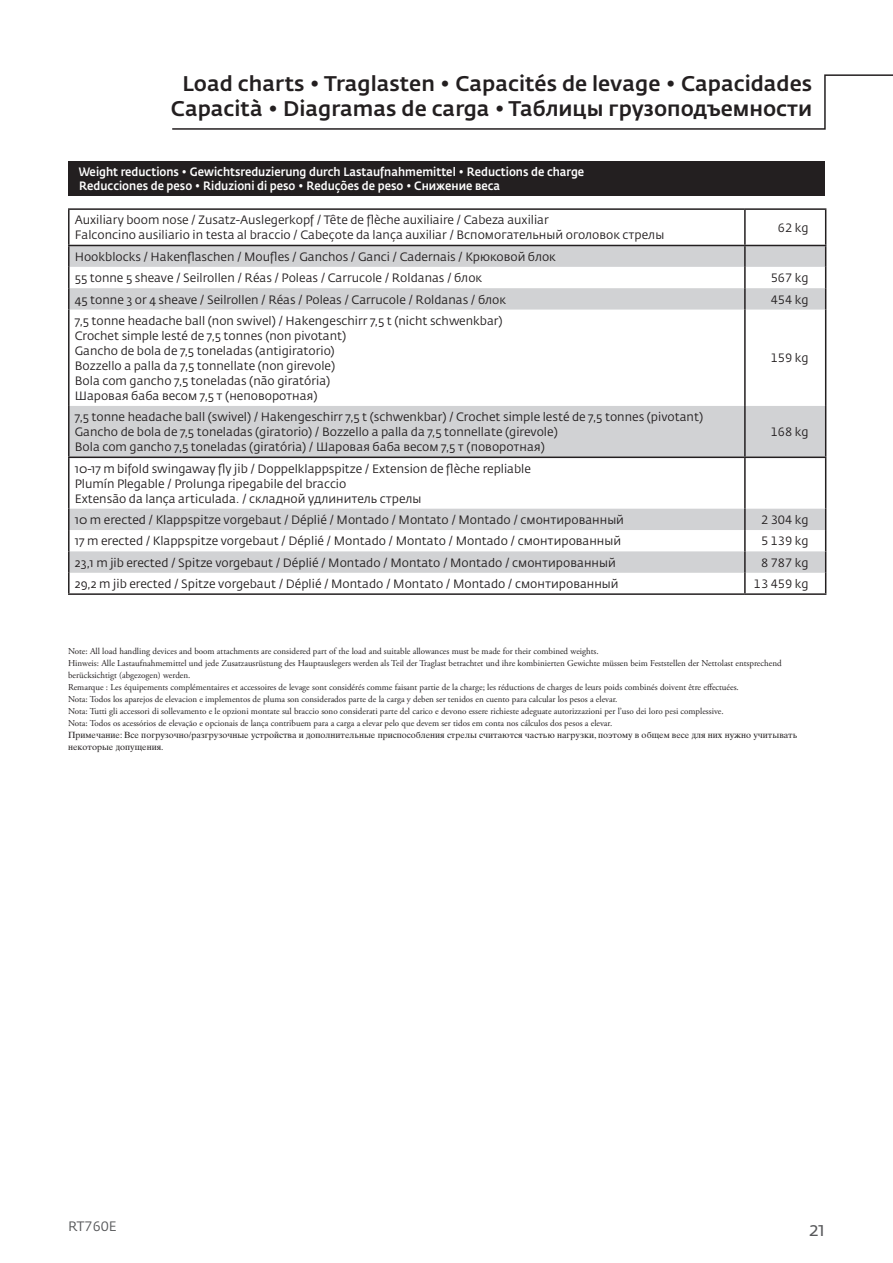
<style>
.page{position:relative;width:893px;height:1263px;background:#fff}
.page>*{position:absolute;margin:0;border:0;box-sizing:border-box;transform-origin:0 0}
.t1{font:500 21px/25.2px "Fedra Sans Pro";color:#231f20;text-align:center}
.t2{font:19.5px "Fedra Sans Pro";color:#57585a}
.t3{font:13.5px "Fedra Sans Pro";color:#57585a}
.t4{font:12px/15px "Fedra Sans Pro";color:#231f20}
.t5{font:500 12px/14.4px "Fedra Sans Pro";color:#fff;scale:.92 1}
.t6{font:9px/12px "Adobe Garamond Pro";color:#231f20}
.t7{font:9px/12px "Times Ten Cyr Upright";color:#231f20}
</style>
<div class="page">
<svg style="left:172px;top:74px;width:721px;height:56px"></svg>
<div style="left:68px;top:162px;width:757px;height:34px;background:#231f20"></div>
<svg style="left:70px;top:246px;width:755px;height:327px"></svg>
<hr style="left:68px;top:208px;width:677px;height:2px;background:#231f20">
<hr style="left:68px;top:210px;width:2px;height:35px;background:#231f20">
<hr style="left:745px;top:208px;width:81px;height:2px;background:#231f20">
<hr style="left:744px;top:210px;width:2px;height:35px;background:#231f20">
<hr style="left:825px;top:210px;width:1px;height:35px;background:#231f20">
<hr style="left:68px;top:245px;width:677px;height:1px;background:#231f20">
<hr style="left:68px;top:246px;width:2px;height:21px;background:#231f20">
<hr style="left:745px;top:245px;width:81px;height:1px;background:#231f20">
<hr style="left:744px;top:246px;width:2px;height:21px;background:#231f20">
<hr style="left:68px;top:267px;width:2px;height:21px;background:#231f20">
<hr style="left:744px;top:267px;width:2px;height:21px;background:#231f20">
<hr style="left:68px;top:288px;width:2px;height:22px;background:#231f20">
<hr style="left:744px;top:288px;width:2px;height:22px;background:#231f20">
<svg style="left:825px;top:246px;width:1px;height:64px"></svg>
<hr style="left:68px;top:310px;width:2px;height:96px;background:#231f20">
<hr style="left:744px;top:310px;width:2px;height:96px;background:#231f20">
<hr style="left:825px;top:310px;width:1px;height:96px;background:#231f20">
<hr style="left:68px;top:406px;width:2px;height:51px;background:#231f20">
<hr style="left:744px;top:406px;width:2px;height:51px;background:#231f20">
<hr style="left:825px;top:406px;width:1px;height:51px;background:#231f20">
<hr style="left:68px;top:457px;width:677px;height:1px;background:#231f20">
<hr style="left:68px;top:458px;width:2px;height:51px;background:#231f20">
<hr style="left:745px;top:457px;width:81px;height:1px;background:#231f20">
<hr style="left:744px;top:458px;width:2px;height:51px;background:#231f20">
<hr style="left:825px;top:458px;width:1px;height:51px;background:#231f20">
<hr style="left:68px;top:509px;width:2px;height:21px;background:#231f20">
<hr style="left:744px;top:509px;width:2px;height:21px;background:#231f20">
<hr style="left:68px;top:530px;width:2px;height:21px;background:#231f20">
<hr style="left:744px;top:530px;width:2px;height:21px;background:#231f20">
<hr style="left:68px;top:551px;width:2px;height:22px;background:#231f20">
<hr style="left:744px;top:551px;width:2px;height:22px;background:#231f20">
<hr style="left:68px;top:573px;width:2px;height:20px;background:#231f20">
<hr style="left:744px;top:573px;width:2px;height:20px;background:#231f20">
<svg style="left:825px;top:509px;width:1px;height:84px"></svg>
<hr style="left:68px;top:593px;width:677px;height:2px;background:#231f20">
<hr style="left:745px;top:593px;width:81px;height:2px;background:#231f20">
<h1 class="t1" style="left:171px;top:71px;width:643px">Load charts • Traglasten • Capacités de levage • Capacidades<br>Capacità • Diagramas de carga • Таблицы грузоподъемности</h1>
<p class="t5" style="left:79px;top:165px;width:551px">Weight reductions • Gewichtsreduzierung durch Lastaufnahmemittel • Reductions de charge<br>Reducciones de peso • Riduzioni di peso • Reduções de peso • Снижение веса</p>
<p class="t4" style="left:75px;top:213px;width:591px">Auxiliary boom nose / Zusatz-Auslegerkopf / Tête de flèche auxiliaire / Cabeza auxiliar<br>Falconcino ausiliario in testa al braccio / Cabeçote da lança auxiliar / Вспомогательный оголовок стрелы</p>
<p class="t4" style="left:778px;top:220px;width:32px">62 kg</p>
<p class="t4" style="left:75px;top:246px;width:483px;line-height:21.3px">Hookblocks / Hakenflaschen / Moufles / Ganchos / Ganci / Cadernais / Крюковой блок<br>55 tonne 5 sheave / Seilrollen / Réas / Poleas / Carrucole / Roldanas / блок</p>
<p class="t4" style="left:771px;top:270px;width:39px">567 kg</p>
<p class="t4" style="left:75px;top:292px;width:433px">45 tonne 3 or 4 sheave / Seilrollen / Réas / Poleas / Carrucole / Roldanas / блок</p>
<p class="t4" style="left:771px;top:292px;width:39px">454 kg</p>
<p class="t4" style="left:75px;top:313px;width:429px">7,5 tonne headache ball (non swivel) / Hakengeschirr 7,5 t (nicht schwenkbar)<br>Crochet simple lesté de 7,5 tonnes (non pivotant)<br>Gancho de bola de 7,5 toneladas (antigiratorio)<br>Bozzello a palla da 7,5 tonnellate (non girevole)<br>Bola com gancho 7,5 toneladas (não giratória)<br>Шаровая баба весом 7,5 т (неповоротная)</p>
<p class="t4" style="left:771px;top:351px;width:39px">159 kg</p>
<p class="t4" style="left:75px;top:410px;width:630px">7,5 tonne headache ball (swivel) / Hakengeschirr 7,5 t (schwenkbar) / Crochet simple lesté de 7,5 tonnes (pivotant)<br>Gancho de bola de 7,5 toneladas (giratorio) / Bozzello a palla da 7,5 tonnellate (girevole)<br>Bola com gancho 7,5 toneladas (giratória) / Шаровая баба весом 7,5 т (поворотная)</p>
<p class="t4" style="left:771px;top:425px;width:39px">168 kg</p>
<p class="t4" style="left:75px;top:461px;width:458px">10-17 m bifold swingaway fly jib / Doppelklappspitze / Extension de flèche repliable<br>Plumín Plegable / Prolunga ripegabile del braccio<br>Extensão da lança articulada. / складной удлинитель стрелы</p>
<p class="t4" style="left:75px;top:512px;width:551px">10 m erected / Klappspitze vorgebaut / Déplié / Montado / Montato / Montado / смонтированный</p>
<p class="t4" style="left:761px;top:512px;width:49px">2 304 kg</p>
<p class="t4" style="left:75px;top:534px;width:548px">17 m erected / Klappspitze vorgebaut / Déplié / Montado / Montato / Montado / смонтированный</p>
<p class="t4" style="left:761px;top:534px;width:49px">5 139 kg</p>
<p class="t4" style="left:75px;top:555px;width:542px">23,1 m jib erected / Spitze vorgebaut / Déplié / Montado / Montato / Montado / смонтированный</p>
<p class="t4" style="left:761px;top:555px;width:49px">8 787 kg</p>
<p class="t4" style="left:75px;top:576px;width:545px">29,2 m jib erected / Spitze vorgebaut / Déplié / Montado / Montato / Montado / смонтированный</p>
<p class="t4" style="left:754px;top:576px;width:56px">13 459 kg</p>
<p class="t6" style="left:68px;top:645px;width:715px">Note: All load handling devices and boom attachments are considered part of the load and suitable allowances must be made for their combined weights.<br>Hinweis: Alle Lastaufnahmemittel und jede Zusatzausrüstung des Hauptauslegers werden als Teil der Traglast betrachtet und ihre kombinierten Gewichte müssen beim Feststellen der Nettolast entsprechend berücksichtigt (abgezogen) werden.<br>Remarque : Les équipements complémentaires et accessoires de levage sont considérés comme faisant partie de la charge; les réductions de charges de leurs poids combinés doivent être effectuées.<br>Nota: Todos los aparejos de elevacion e implementos de pluma son considerados parte de la carga y deben ser tenidos en cuento para calcular los pesos a elevar.<br>Nota: Tutti gli accessori di sollevamento e le opzioni montate sul braccio sono considerati parte del carico e devono essere richieste adeguate autorizzazioni per l’uso dei loro pesi complessive.<br>Nota: Todos os acessórios de elevação e opcionais de lança contribuem para a carga a elevar pelo que devem ser tidos em conta nos cálculos dos pesos a elevar.</p>
<p class="t7" style="left:68px;top:729px;width:731px">Примечание: Все погрузочно/разгрузочные устройства и дополнительные приспособления стрелы считаются частью нагрузки, поэтому в общем весе для них нужно учитывать некоторые допущения.</p>
<p class="t3" style="left:68px;top:1218px;width:50px">RT760E</p>
<h2 class="t2" style="left:809px;top:1217px;width:17px">21</h2>
</div>
